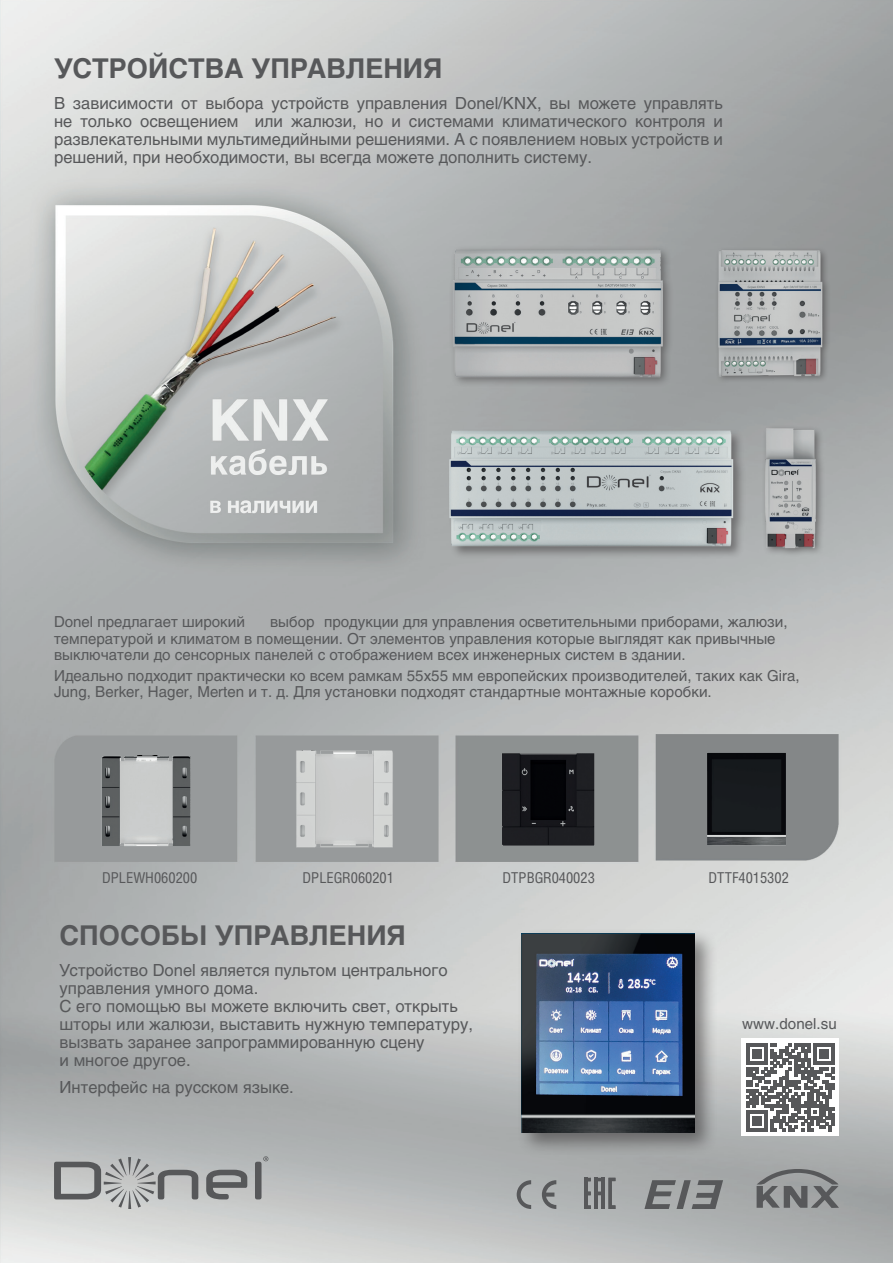
<style>
.page{position:relative;width:893px;height:1263px;background:#fff}
.page>*{position:absolute;margin:0;border:0;box-sizing:border-box;transform-origin:0 0}
.t1{font:700 27px "Helios C";color:#57585a}
.t2{font:16.5px/18px "Helios C";color:#57585a;text-align:justify}
.t3{font:15px/16.5px "Helios C";color:#57585a}
.t4{font:15px "Helios Cond C";color:#57585a}
</style>
<div class="page">
<img style="left:0;top:0;width:893px;height:1263px">
<svg style="left:757px;top:1169px;width:82px;height:39px;background:#838586"></svg>
<div style="left:448px;top:245px;width:225px;height:142px;background:#231f20;opacity:.45"></div>
<img style="left:450px;top:240px;width:220px;height:152px">
<div style="left:715px;top:247px;width:116px;height:137px;background:#979a9b"></div>
<img style="left:707px;top:246px;width:127px;height:134px">
<div style="left:448px;top:429px;width:299px;height:131px;background:#a6a9aa"></div>
<img style="left:443px;top:421px;width:383px;height:133px">
<div style="left:761px;top:424px;width:64px;height:133px;background:#231f20;opacity:.5"></div>
<svg style="left:644px;top:1180px;width:79px;height:29px;background:#838586"></svg>
<svg style="left:584px;top:1178px;width:31px;height:31px"></svg>
<svg style="left:517px;top:1180px;width:39px;height:29px"></svg>
<div style="left:516px;top:928px;width:202px;height:228px;background:#231f20;opacity:.5"></div>
<img style="left:522px;top:933px;width:172px;height:200px">
<img style="left:665px;top:734px;width:162px;height:129px">
<img style="left:496px;top:748px;width:104px;height:100px">
<img style="left:257px;top:748px;width:176px;height:115px">
<img style="left:91px;top:740px;width:123px;height:129px">
<svg style="left:206px;top:1170px;width:41px;height:29px"></svg>
<div style="left:255px;top:1162px;width:7px;height:37px;background:#57585a;border-radius:2px"></div>
<svg style="left:54px;top:1157px;width:144px;height:52px;background:#aaacac"></svg>
<svg style="left:263px;top:1156px;width:5px;height:5px"></svg>
<div style="left:741px;top:1038px;width:98px;height:98px;background:#fff"></div>
<svg style="left:746px;top:1043px;width:88px;height:89px"></svg>
<h1 class="t1" style="left:54px;top:53px;width:390px">УСТРОЙСТВА УПРАВЛЕНИЯ</h1>
<p class="t2" style="left:54px;top:94px;width:670px">В зависимости от выбора устройств управления Donel/KNX, вы можете управлять не только освещением или жалюзи, но и системами климатического контроля и развлекательными мультимедийными решениями. А с появлением новых устройств и решений, при необходимости, вы всегда можете дополнить систему.</p>
<p class="t3" style="left:54px;top:613px;width:735px;text-indent:216px">выбор продукции для управления осветительными приборами, жалюзи, температурой и климатом в помещении. От элементов управления которые выглядят как привычные выключатели до сенсорных панелей с отображением всех инженерных систем в здании.</p>
<p class="t3" style="left:54px;top:667px;width:747px">Идеально подходит практически ко всем рамкам 55х55 мм европейских производителей, таких как Gira,<br>Jung, Berker, Hager, Merten и т. д. Для установки подходят стандартные монтажные коробки.</p>
<p class="t3" style="left:54px;top:613px;width:192px">Donel предлагает широкий</p>
<p class="t4" style="left:102px;top:869px;width:97px">DPLEWH060200</p>
<p class="t4" style="left:302px;top:869px;width:93px">DPLEGR060201</p>
<p class="t4" style="left:503px;top:869px;width:94px">DTPBGR040023</p>
<p class="t4" style="left:709px;top:869px;width:82px">DTTF4015302</p>
<h1 class="t1" style="left:60px;top:920px;width:348px">СПОСОБЫ УПРАВЛЕНИЯ</h1>
<p class="t2" style="left:60px;top:961px;width:415px;text-align:left">Устройство Donel является пультом центрального управления умного дома.<br>С его помощью вы можете включить свет, открыть шторы или жалюзи, выставить нужную температуру, вызвать заранее запрограммированную сцену<br>и многое другое.</p>
<p class="t2" style="left:60px;top:1077px;width:236px">Интерфейс на русском языке.</p>
<p class="t3" style="left:742px;top:1015px;width:96px">www.donel.su</p>
</div>
